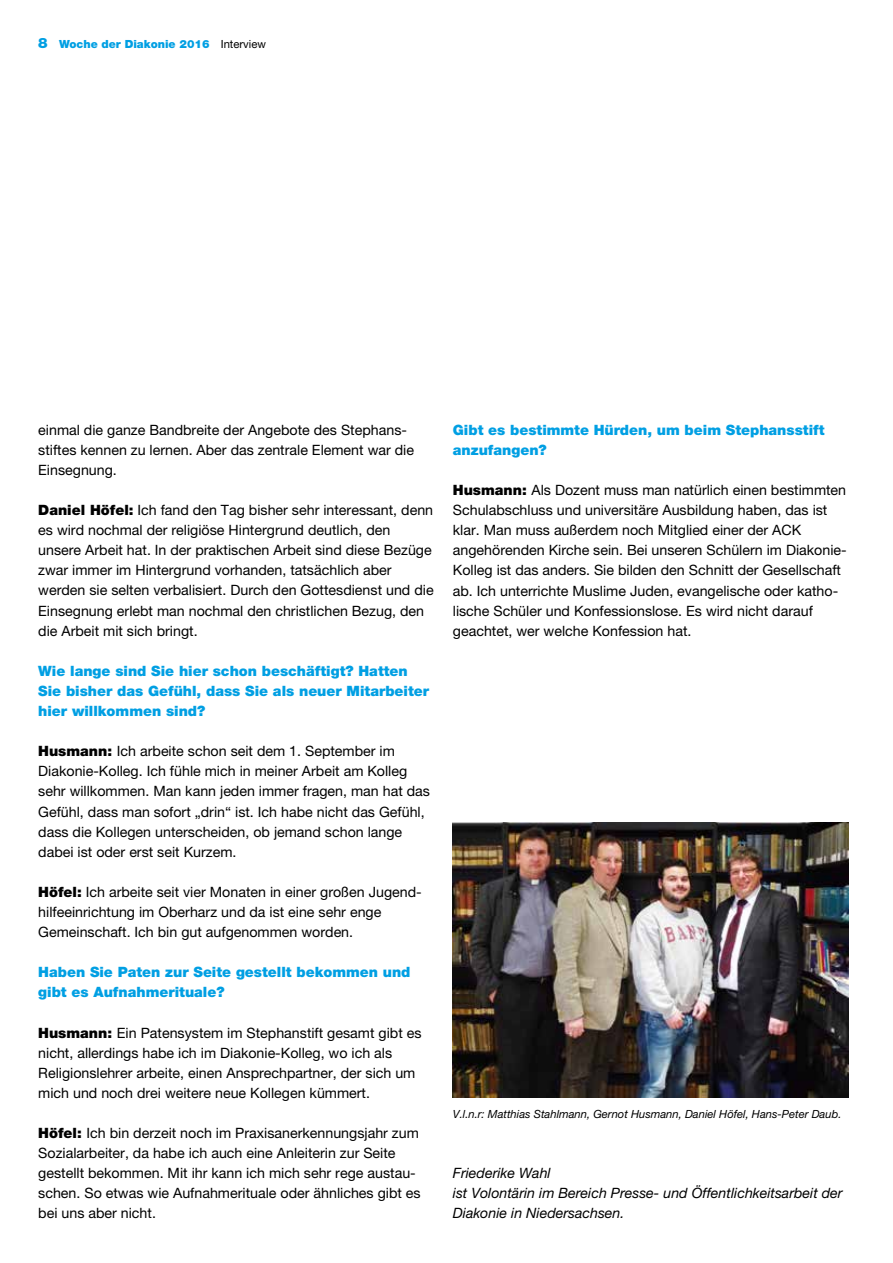
<style>
.page{position:relative;width:893px;height:1263px;background:#fff}
.page>*{position:absolute;margin:0;border:0;box-sizing:border-box;transform-origin:0 0}
.t1{font:14.25px/20.1px "Helvetica Neue LT Pro";color:#000}
.t2{font:900 14.25px/20.1px "Helvetica Neue LT Pro";color:#009fe3}
.t3{font:italic 14.25px/20.1px "Helvetica Neue LT Pro";color:#000}
.t4{font:italic 11.25px "Helvetica Neue LT Pro";color:#000}
.t5{font:900 11.25px "Helvetica Neue LT Pro";color:#009fe3}
.s1{font-size:14.25px}
.s2{font-weight:400;color:#000}
.s3{font-weight:900}
</style>
<div class="page">
<img style="left:453px;top:823px;width:395px;height:275px">
<p class="t5" style="left:38px;top:38px;width:229px"><span class="s1">8</span> Woche der Diakonie 2016 <span class="s2">Interview</span></p>
<p class="t1" style="left:38px;top:419px;width:377px">einmal die ganze Bandbreite der Angebote des Stephans&shy;stiftes kennen zu lernen. Aber das zentrale Element war die<br>Einsegnung.</p>
<p class="t1" style="left:38px;top:500px;width:397px"><span class="s3">Daniel Höfel:</span> Ich fand den Tag bisher sehr interessant, denn es wird nochmal der religiöse Hintergrund deutlich, den unsere Arbeit hat. In der praktischen Arbeit sind diese Bezüge zwar immer im Hintergrund vorhanden, tatsächlich aber werden sie selten verbalisiert. Durch den Gottesdienst und die Einsegnung erlebt man nochmal den christlichen Bezug, den die Arbeit mit sich bringt.</p>
<p class="t2" style="left:38px;top:661px;width:392px">Wie lange sind Sie hier schon beschäftigt? Hatten<br>Sie bisher das Gefühl, dass Sie als neuer Mitarbeiter hier willkommen sind?</p>
<p class="t1" style="left:38px;top:741px;width:393px"><span class="s3">Husmann:</span> Ich arbeite schon seit dem 1. September im Diakonie-Kolleg. Ich fühle mich in meiner Arbeit am Kolleg sehr willkommen. Man kann jeden immer fragen, man hat das Gefühl, dass man sofort „drin“ ist. Ich habe nicht das Gefühl, dass die Kollegen unterscheiden, ob jemand schon lange dabei ist oder erst seit Kurzem.</p>
<p class="t1" style="left:38px;top:881px;width:385px"><span class="s3">Höfel:</span> Ich arbeite seit vier Monaten in einer großen Jugend&shy;hilfeeinrichtung im Oberharz und da ist eine sehr enge<br>Gemeinschaft. Ich bin gut aufgenommen worden.</p>
<p class="t2" style="left:38px;top:962px;width:374px">Haben Sie Paten zur Seite gestellt bekommen und gibt es Aufnahmerituale?</p>
<p class="t1" style="left:38px;top:1022px;width:385px"><span class="s3">Husmann:</span> Ein Patensystem im Stephanstift gesamt gibt es nicht, allerdings habe ich im Diakonie-Kolleg, wo ich als Religionslehrer arbeite, einen Ansprechpartner, der sich um mich und noch drei weitere neue Kollegen kümmert.</p>
<p class="t1" style="left:38px;top:1123px;width:384px"><span class="s3">Höfel:</span> Ich bin derzeit noch im Praxisanerkennungsjahr zum Sozialarbeiter, da habe ich auch eine Anleiterin zur Seite gestellt bekommen. Mit ihr kann ich mich sehr rege austau&shy;schen. So etwas wie Aufnahmerituale oder ähnliches gibt es bei uns aber nicht.</p>
<p class="t2" style="left:453px;top:420px;width:373px">Gibt es bestimmte Hürden, um beim Stephansstift anzufangen?</p>
<p class="t1" style="left:453px;top:480px;width:395px"><span class="s3">Husmann:</span> Als Dozent muss man natürlich einen bestimmten Schulabschluss und universitäre Ausbildung haben, das ist klar. Man muss außerdem noch Mitglied einer der ACK angehörenden Kirche sein. Bei unseren Schülern im Diakonie-Kolleg ist das anders. Sie bilden den Schnitt der Gesellschaft ab. Ich unterrichte Muslime Juden, evangelische oder katho&shy;lische Schüler und Konfessionslose. Es wird nicht darauf geachtet, wer welche Konfession hat.</p>
<p class="t4" style="left:453px;top:1107px;width:390px">V.l.n.r: Matthias Stahlmann, Gernot Husmann, Daniel Höfel, Hans-Peter Daub.</p>
<p class="t3" style="left:453px;top:1163px;width:391px">Friederike Wahl<br>ist Volontärin im Bereich Presse- und Öffentlichkeitsarbeit der<br>Diakonie in Niedersachsen.</p>
</div>
